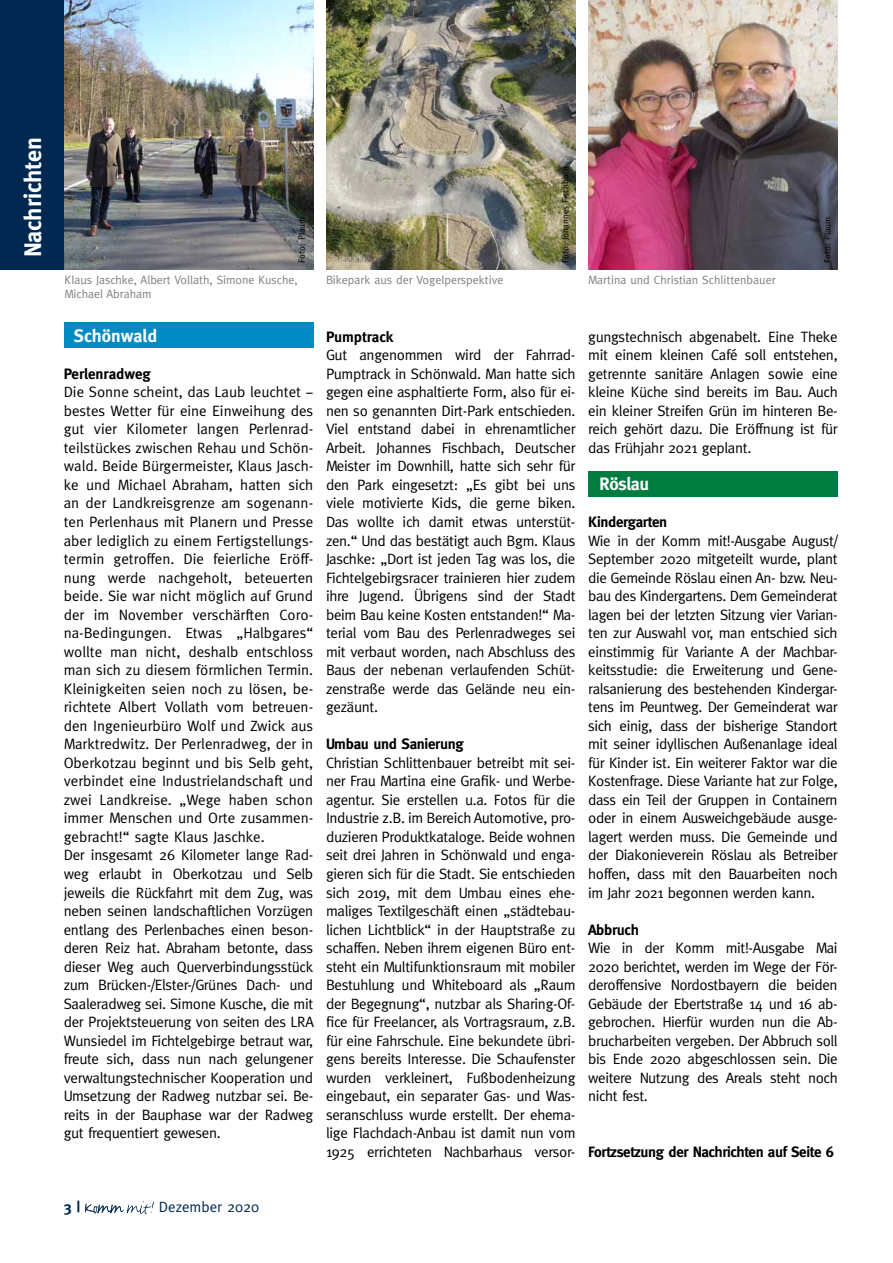
<style>
.page{position:relative;width:893px;height:1263px;background:#fff}
.page>*{position:absolute;margin:0;border:0;box-sizing:border-box;transform-origin:0 0}
.t1{font:700 24px "Meta";color:#fff}
.t2{font:700 18px "Meta";color:#fff}
.t3{font:15px/18.6px "Meta";letter-spacing:-.02em;color:#000;text-align:justify}
.t4{font:15px/18.6px "Meta";color:#000}
.t5{font:700 15px "Meta";letter-spacing:-.025em;color:#000}
.t6{font:700 15px "Meta";color:#000}
.t7{font:15px "Meta";color:#002851}
.t8{font:700 15px "Meta";color:#002851}
.t9{font:12px/13.5px "Meta";color:#808080}
.t10{font:9px "Meta";color:#000}
</style>
<div class="page">
<div style="left:588px;top:471px;width:250px;height:25px;background:#007d40"></div>
<img style="left:64px;top:0;width:249px;height:270px">
<svg style="left:85px;top:1201px;width:69px;height:13px"></svg>
<div style="left:0;top:0;width:64px;height:270px;background:#002851"></div>
<img style="left:326px;top:0;width:249px;height:270px">
<img style="left:588px;top:0;width:250px;height:270px">
<div style="left:64px;top:322px;width:249px;height:25px;background:#008ac2"></div>
<h1 class="t1" style="left:19px;top:257px;width:121px;rotate:-90deg">Nachrichten</h1>
<p class="t10" style="left:296px;top:263px;width:48px;rotate:-90deg">Foto: Plaum</p>
<p class="t9" style="left:65px;top:273px;width:235px">Klaus Jaschke, Albert Vollath, Simone Kusche,<br>Michael Abraham</p>
<p class="t9" style="left:326px;top:273px;width:179px">Bikepark aus der Vogelperspektive</p>
<p class="t10" style="left:560px;top:263px;width:98px;rotate:-90deg">Foto: Johannes Fischbach</p>
<p class="t2" style="left:74px;top:325px;width:85px">Schönwald</p>
<p class="t6" style="left:64px;top:365px;width:89px">Perlenradweg</p>
<p class="t4" style="left:64px;top:383px;width:252px">Die Sonne scheint, das Laub leuchtet − bestes Wetter für eine Einweihung des gut vier Kilometer langen Perlenrad&shy;teilstückes zwischen Rehau und Schön&shy;wald. Beide Bürgermeister, Klaus Jasch&shy;ke und Michael Abraham, hatten sich an der Landkreisgrenze am sogenann&shy;ten Perlenhaus mit Planern und Presse aber lediglich zu einem Fertigstellungs&shy;termin getroffen. Die feierliche Eröff&shy;nung werde nachgeholt, beteuerten beide. Sie war nicht möglich auf Grund der im November verschärften Coro&shy;na-Bedingungen. Etwas „Halbgares“ wollte man nicht, deshalb entschloss man sich zu diesem förmlichen Termin.<br>Kleinigkeiten seien noch zu lösen, be&shy;richtete Albert Vollath vom betreuen&shy;den Ingenieurbüro Wolf und Zwick aus Marktredwitz. Der Perlenradweg, der in Oberkotzau beginnt und bis Selb geht, verbindet eine Industrielandschaft und zwei Landkreise. „Wege haben schon immer Menschen und Orte zusammen&shy;gebracht!“ sagte Klaus Jaschke.<br>Der insgesamt 26 Kilometer lange Rad&shy;weg erlaubt in Oberkotzau und Selb jeweils die Rückfahrt mit dem Zug, was neben seinen landschaftlichen Vorzügen entlang des Perlenbaches einen beson&shy;deren Reiz hat. Abraham betonte, dass dieser Weg auch Querverbindungsstück zum Brücken-/Elster-/Grünes Dach- und Saaleradweg sei. Simone Kusche, die mit der Projektsteuerung von seiten des LRA Wunsiedel im Fichtelgebirge betraut war, freute sich, dass nun nach gelungener verwaltungstechnischer Kooperation und Umsetzung der Radweg nutzbar sei. Be&shy;reits in der Bauphase war der Radweg gut frequentiert gewesen.</p>
<p class="t6" style="left:326px;top:328px;width:69px">Pumptrack</p>
<p class="t3" style="left:326px;top:346px;width:251px">Gut angenommen wird der Fahrrad-Pumptrack in Schönwald. Man hatte sich gegen eine asphaltierte Form, also für ei&shy;nen so genannten Dirt-Park entschieden.<br>Viel entstand dabei in ehrenamtlicher Arbeit. Johannes Fischbach, Deutscher Meister im Downhill, hatte sich sehr für den Park eingesetzt: „Es gibt bei uns viele motivierte Kids, die gerne biken.<br>Das wollte ich damit etwas unterstüt&shy;zen.“ Und das bestätigt auch Bgm. Klaus Jaschke: „Dort ist jeden Tag was los, die Fichtelgebirgsracer trainieren hier zudem ihre Jugend. Übrigens sind der Stadt beim Bau keine Kosten entstanden!“ Ma&shy;terial vom Bau des Perlenradweges sei mit verbaut worden, nach Abschluss des Baus der nebenan verlaufenden Schüt&shy;zenstraße werde das Gelände neu ein&shy;gezäunt.</p>
<p class="t5" style="left:326px;top:735px;width:139px">Umbau und Sanierung</p>
<p class="t3" style="left:326px;top:753px;width:251px">Christian Schlittenbauer betreibt mit sei&shy;ner Frau Martina eine Grafik- und Werbe&shy;agentur. Sie erstellen u.a. Fotos für die Industrie z.B. im Bereich Automotive, pro&shy;duzieren Produktkataloge. Beide wohnen seit drei Jahren in Schönwald und enga&shy;gieren sich für die Stadt. Sie entschieden sich 2019, mit dem Umbau eines ehe&shy;maliges Textilgeschäft einen „städtebau&shy;lichen Lichtblick“ in der Hauptstraße zu schaffen. Neben ihrem eigenen Büro ent&shy;steht ein Multifunktionsraum mit mobiler Bestuhlung und Whiteboard als „Raum der Begegnung“, nutzbar als Sharing-Of&shy;fice für Freelancer, als Vortragsraum, z.B. für eine Fahrschule. Eine bekundete übri&shy;gens bereits Interesse. Die Schaufenster wurden verkleinert, Fußbodenheizung eingebaut, ein separater Gas- und Was&shy;seranschluss wurde erstellt. Der ehema&shy;lige Flachdach-Anbau ist damit nun vom 1925 errichteten Nachbarhaus versor-</p>
<p class="t9" style="left:588px;top:273px;width:189px">Martina und Christian Schlittenbauer</p>
<p class="t10" style="left:822px;top:263px;width:48px;rotate:-90deg">Foto: Plaum</p>
<p class="t3" style="left:588px;top:327px;width:251px">gungstechnisch abgenabelt. Eine Theke mit einem kleinen Café soll entstehen, getrennte sanitäre Anlagen sowie eine kleine Küche sind bereits im Bau. Auch ein kleiner Streifen Grün im hinteren Be&shy;reich gehört dazu. Die Eröffnung ist für das Frühjahr 2021 geplant.</p>
<p class="t2" style="left:599px;top:473px;width:51px">Röslau</p>
<p class="t5" style="left:588px;top:513px;width:80px">Kindergarten</p>
<p class="t3" style="left:588px;top:531px;width:251px">Wie in der Komm mit!-Ausgabe August/ September 2020 mitgeteilt wurde, plant die Gemeinde Röslau einen An- bzw. Neu&shy;bau des Kindergartens. Dem Gemeinderat lagen bei der letzten Sitzung vier Varian&shy;ten zur Auswahl vor, man entschied sich einstimmig für Variante A der Machbar&shy;keitsstudie: die Erweiterung und Gene&shy;ralsanierung des bestehenden Kindergar&shy;tens im Peuntweg. Der Gemeinderat war sich einig, dass der bisherige Standort mit seiner idyllischen Außenanlage ideal für Kinder ist. Ein weiterer Faktor war die Kostenfrage. Diese Variante hat zur Folge, dass ein Teil der Gruppen in Containern oder in einem Ausweichgebäude ausge&shy;lagert werden muss. Die Gemeinde und der Diakonieverein Röslau als Betreiber hoffen, dass mit den Bauarbeiten noch im Jahr 2021 begonnen werden kann.</p>
<p class="t5" style="left:588px;top:921px;width:52px">Abbruch</p>
<p class="t3" style="left:588px;top:938px;width:251px">Wie in der Komm mit!-Ausgabe Mai 2020 berichtet, werden im Wege der För&shy;deroffensive Nordostbayern die beiden Gebäude der Ebertstraße 14 und 16 ab&shy;gebrochen. Hierfür wurden nun die Ab&shy;brucharbeiten vergeben. Der Abbruch soll bis Ende 2020 abgeschlossen sein. Die weitere Nutzung des Areals steht noch nicht fest.</p>
<p class="t5" style="left:588px;top:1143px;width:247px">Fortzsetzung der Nachrichten auf Seite 6</p>
<p class="t8" style="left:64px;top:1198px;width:18px">3 |</p>
<p class="t7" style="left:159px;top:1198px;width:102px">Dezember 2020</p>
</div>
